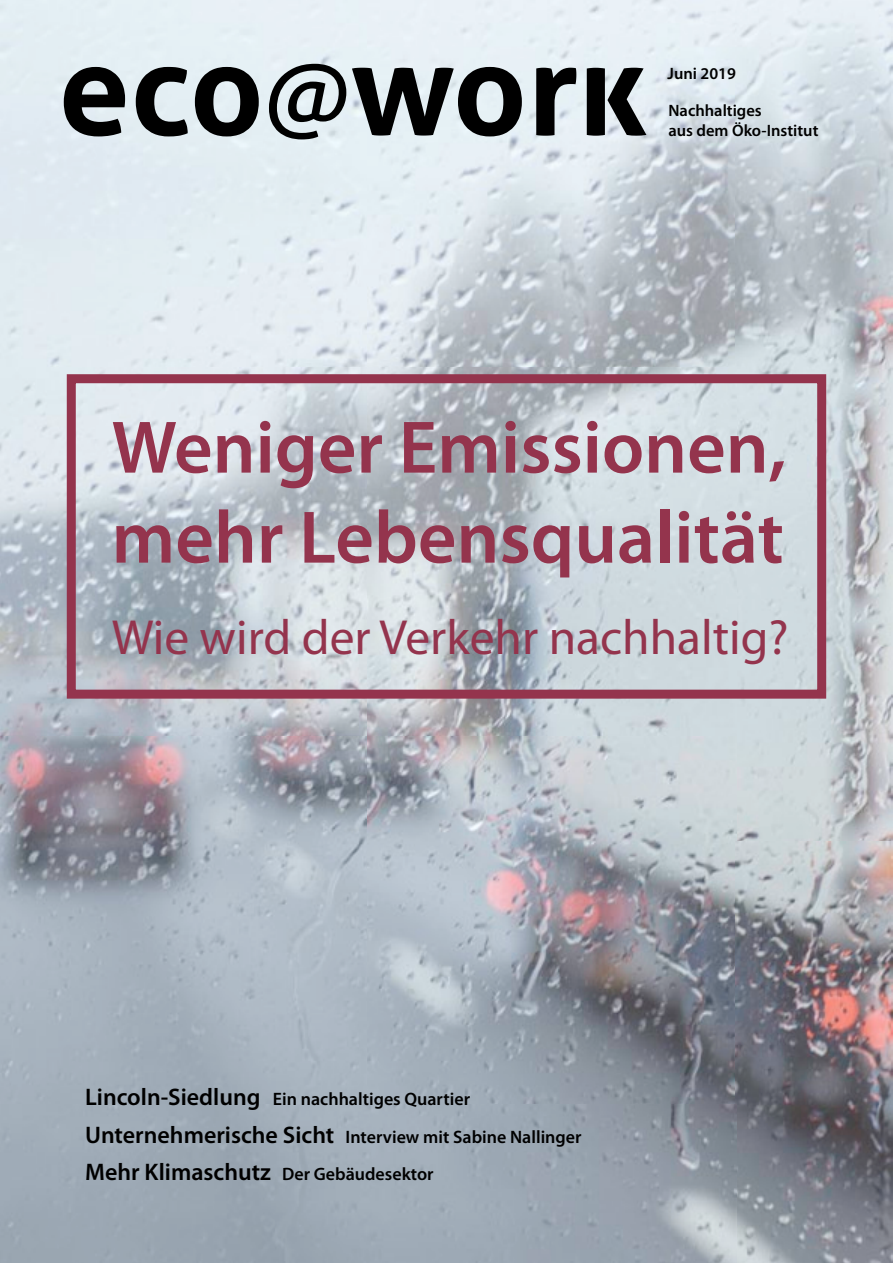
<style>
.page{position:relative;width:893px;height:1263px;background:#fff}
.page>*{position:absolute;margin:0;border:0;box-sizing:border-box;transform-origin:0 0}
.t1{font:600 75px/90px "Myriad Pro";color:#94344d}
.t2{font:49.5px "Myriad Pro";color:#94344d}
.t3{font:600 18px/37.3px "Myriad Pro";color:#000}
.t4{font:600 16.5px/19.8px "Myriad Pro";color:#000}
.s1{font-size:24px}
</style>
<div class="page">
<img style="left:0;top:0;width:893px;height:1263px">
<svg style="left:64px;top:64px;width:582px;height:75px;background:#7a8082"></svg>
<div style="left:67px;top:374px;width:759px;height:325px;border:9px solid #94344d"></div>
<p class="t4" style="left:668px;top:63px;width:70px">Juni 2019</p>
<p class="t4" style="left:668px;top:100px;width:151px">nachhaltiges<br>aus dem Öko-Institut</p>
<h1 class="t1" style="left:112px;top:400px;width:676px">Weniger emissionen, mehr Lebensqualität</h1>
<h2 class="t2" style="left:112px;top:607px;width:678px">Wie wird der Verkehr nachhaltig?</h2>
<p class="t3" style="left:85px;top:1080px;width:498px"><span class="s1">Lincoln-Siedlung</span> ein nachhaltiges Quartier<br><span class="s1">Unternehmerische Sicht</span> Interview mit Sabine nallinger<br><span class="s1">Mehr Klimaschutz</span> der gebäudesektor</p>
</div>
